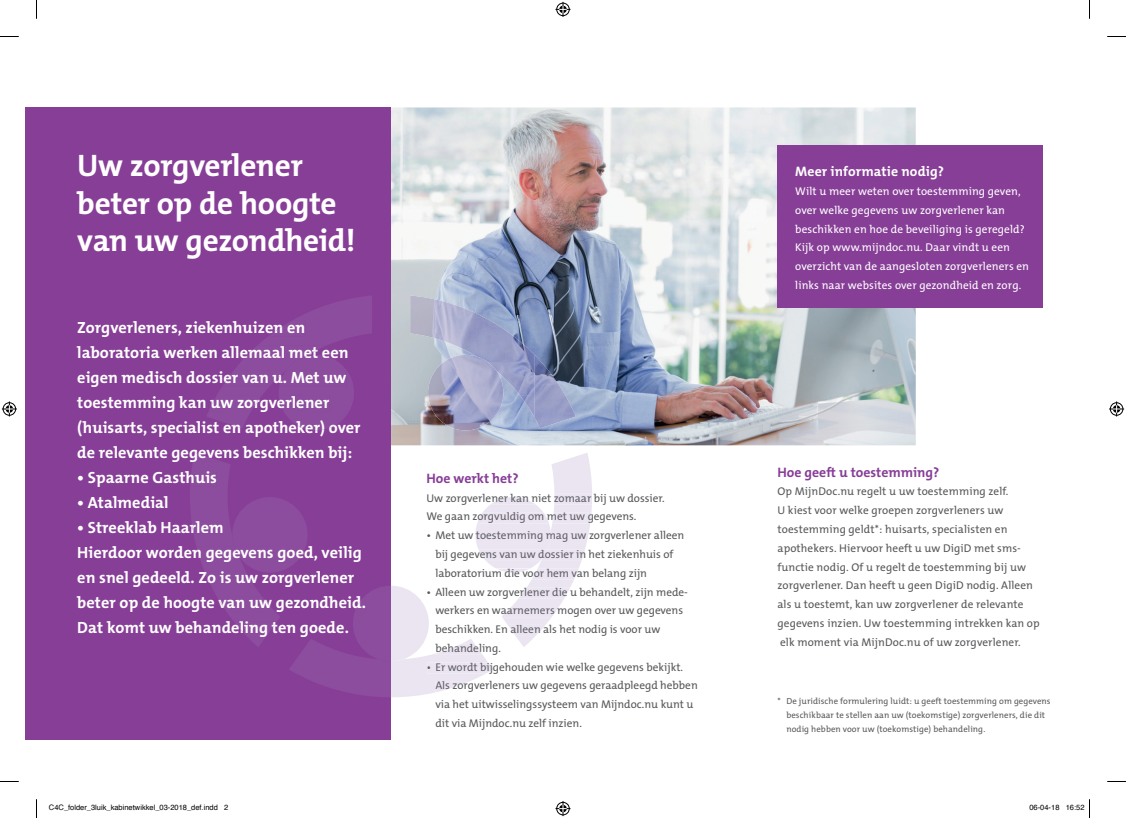
<style>
.page{position:relative;width:1126px;height:818px;background:#fff}
.page>*{position:absolute;margin:0;border:0;box-sizing:border-box;transform-origin:0 0}
.t1{font:700 31.25px/37.5px "The Mix B W7";letter-spacing:-.01em;color:#fff}
.t2{font:700 16.25px/25px "The Mix B W7";letter-spacing:.005em;color:#fff}
.t3{font:700 13.75px "The Mix B W7";color:#873e97}
.t4{font:700 13.75px "The Mix B W7";letter-spacing:.01em;color:#fff}
.t5{font:11.25px/18.8px "The Mix B W5 Plain";letter-spacing:.01em;color:#57585a}
.t6{font:11.25px/18.8px "The Mix B W5 Plain";color:#615f67}
.t7{font:11.25px/18.8px "The Mix B W5 Plain";letter-spacing:.01em;color:#fff}
.t8{font:8.75px/13.8px "The Mix B W5 Plain";letter-spacing:.01em;color:#57585a}
.t9{font:7.5px "Helvetica";color:#000}
</style>
<div class="page">
<div style="left:26px;top:107px;width:365px;height:632px;background:#873e97"></div>
<img style="left:391px;top:107px;width:524px;height:338px">
<div style="left:777px;top:145px;width:266px;height:162px;background:#873e97"></div>
<svg style="left:207px;top:296px;width:165px;height:134px"></svg>
<svg style="left:190px;top:453px;width:402px;height:244px"></svg>
<img style="left:410px;top:295px;width:124px;height:67px">
<img style="left:534px;top:354px;width:42px;height:74px">
<img style="left:503px;top:361px;width:31px;height:34px">
<img style="left:519px;top:395px;width:15px;height:22px">
<img style="left:428px;top:354px;width:75px;height:76px">
<svg style="left:0;top:36px;width:19px;height:1px"></svg>
<svg style="left:1107px;top:36px;width:18px;height:1px"></svg>
<svg style="left:36px;top:0;width:1px;height:19px"></svg>
<svg style="left:36px;top:799px;width:1px;height:18px"></svg>
<svg style="left:1089px;top:0;width:1px;height:19px"></svg>
<svg style="left:555px;top:2px;width:15px;height:15px"></svg>
<svg style="left:555px;top:801px;width:15px;height:14px"></svg>
<svg style="left:2px;top:401px;width:15px;height:15px"></svg>
<svg style="left:1109px;top:401px;width:14px;height:15px"></svg>
<svg style="left:1089px;top:799px;width:1px;height:18px"></svg>
<h1 class="t1" style="left:77px;top:147px;width:280px">Uw zorgverlener beter op de hoogte van uw gezondheid!</h1>
<h2 class="t2" style="left:77px;top:314px;width:229px">Zorgverleners, ziekenhuizen en</h2>
<h2 class="t2" style="left:77px;top:339px;width:285px">laboratoria werken allemaal met een eigen medisch dossier van u. Met uw toestemming kan uw zorgverlener (huisarts, specialist en apotheker) over</h2>
<h2 class="t2" style="left:77px;top:439px;width:276px">de relevante gegevens beschikken bij:</h2>
<h2 class="t2" style="left:77px;top:464px;width:141px">• Spaarne Gasthuis</h2>
<h2 class="t2" style="left:77px;top:514px;width:148px">• Streeklab Haarlem</h2>
<p class="t3" style="left:426px;top:469px;width:94px">Hoe werkt het?</p>
<p class="t6" style="left:426px;top:488px;width:240px">Uw zorgverlener kan niet zomaar bij uw dossier.<br>We gaan zorgvuldig om met uw gegevens.</p>
<p class="t6" style="left:435px;top:525px;width:250px;text-indent:-9px">• Met uw toestemming mag uw zorgverlener alleen bij gegevens van uw dossier in het ziekenhuis of laboratorium die voor hem van belang zijn</p>
<h2 class="t2" style="left:77px;top:489px;width:93px">• Atalmedial</h2>
<p class="t5" style="left:671px;top:525px;width:7px">e</p>
<h2 class="t2" style="left:77px;top:539px;width:286px">Hierdoor worden gegevens goed, veilig en snel gedeeld. Zo is uw zorgverlener</h2>
<h2 class="t2" style="left:77px;top:589px;width:290px">beter op de hoogte van uw gezondheid.</h2>
<p class="t6" style="left:435px;top:582px;width:254px;text-indent:-9px">• Alleen uw zorgverlener die u behandelt, zijn mede&shy;werkers en waarnemers mogen over uw gegevens beschikken. En alleen als het nodig is voor uw behandeling.</p>
<p class="t6" style="left:435px;top:657px;width:264px;text-indent:-9px">• Er wordt bijgehouden wie welke gegevens bekijkt.<br>Als zorgverleners uw gegevens geraadpleegd hebben</p>
<h2 class="t2" style="left:77px;top:614px;width:273px">Dat komt uw behandeling ten goede.</h2>
<p class="t5" style="left:435px;top:694px;width:259px">via het uitwisselingssysteem van Mijndoc.nu kunt u dit via Mijndoc.nu zelf inzien.</p>
<p class="t4" style="left:795px;top:163px;width:150px">Meer informatie nodig?</p>
<p class="t7" style="left:795px;top:182px;width:235px">Wilt u meer weten over toestemming geven, over welke gegevens uw zorgverlener kan beschikken en hoe de beveiliging is geregeld?<br>Kijk op www.mijndoc.nu. Daar vindt u een overzicht van de aangesloten zorgverleners en links naar websites over gezondheid en zorg.</p>
<p class="t3" style="left:777px;top:463px;width:163px">Hoe geeft u toestemming?</p>
<p class="t5" style="left:777px;top:482px;width:264px">Op MijnDoc.nu regelt u uw toestemming zelf.<br>U kiest voor welke groepen zorgverleners uw toestemming geldt*: huisarts, specialisten en apothekers. Hiervoor heeft u uw DigiD met sms&shy;functie nodig. Of u regelt de toestemming bij uw zorgverlener. Dan heeft u geen DigiD nodig. Alleen als u toestemt, kan uw zorgverlener de relevante gegevens inzien. Uw toestemming intrekken kan op elk moment via MijnDoc.nu of uw zorgverlener.</p>
<p class="t8" style="left:786px;top:694px;width:266px;text-indent:-9px">* De juridische formulering luidt: u geeft toestemming om gegevens beschikbaar te stellen aan uw (toekomstige) zorgverleners, die dit nodig hebben voor uw (toekomstige) behandeling.</p>
<p class="t9" style="left:49px;top:801px;width:181px">C4C_folder_3luik_kabinetwikkel_03-2018_def.indd 2</p>
<p class="t9" style="left:1029px;top:801px;width:57px">06-04-18 16:52</p>
</div>
